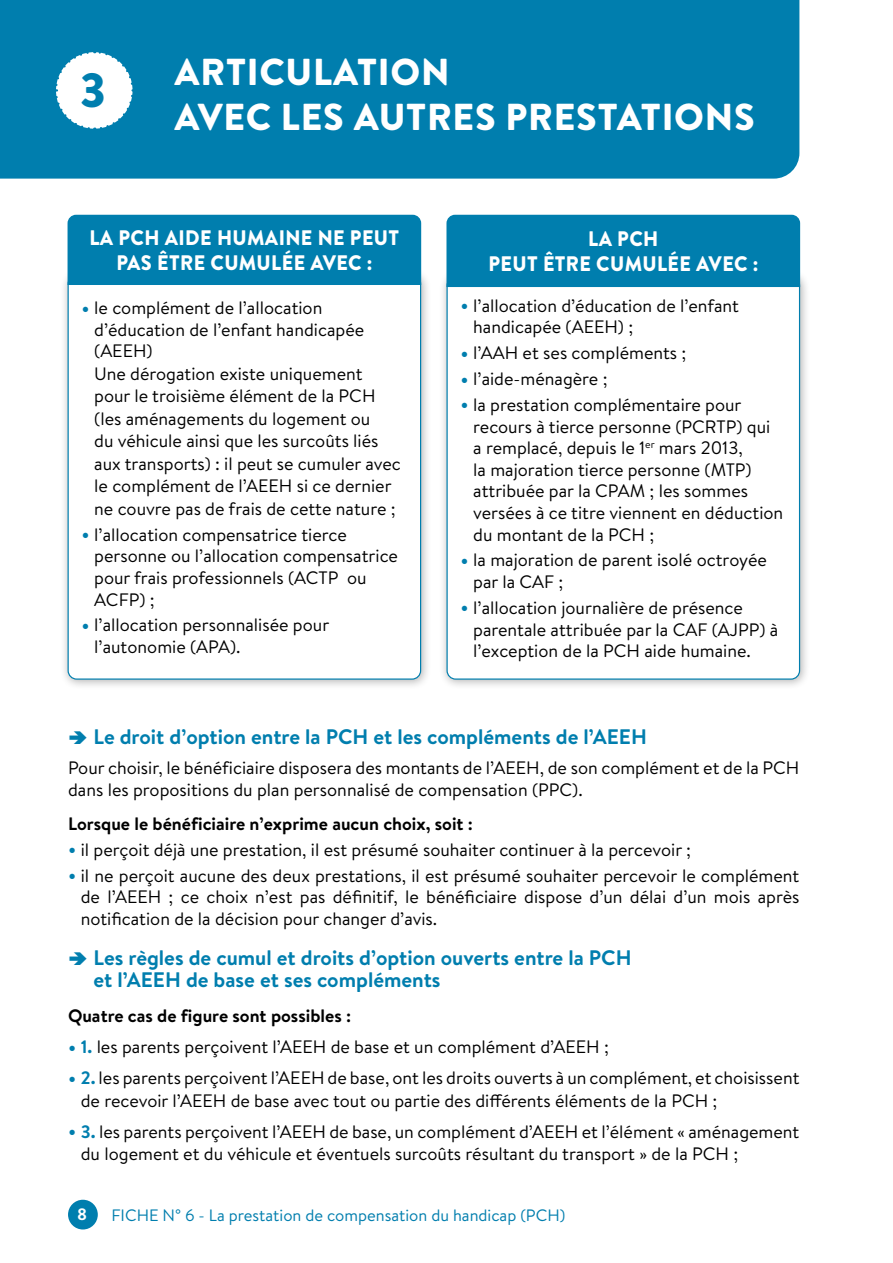
<style>
.page{position:relative;width:893px;height:1263px;background:#fff}
.page>*{position:absolute;margin:0;border:0;box-sizing:border-box;transform-origin:0 0}
.t1{font:900 48px "Brandon Text";color:#007eae}
.t2{font:900 37.5px/45px "Brandon Text";letter-spacing:.02em;color:#fff}
.t3{font:700 21px/22.5px "Brandon Text";color:#007eae}
.t4{font:900 21px/25.2px "Brandon Text";letter-spacing:.02em;color:#fff;text-align:center;scale:.95 1}
.t5{font:18px/21.6px "Brandon Text";color:#000}
.t6{font:700 18px "Brandon Text";color:#000}
.t7{font:16.5px "Brandon Text";color:#007eae}
.t8{font:700 16.5px "Brandon Text";color:#fff}
.s1{font-weight:700;color:#007eae}
</style>
<div class="page">
<div style="left:68px;top:1200px;width:30px;height:29px;background:#007eae;border-radius:50%"></div>
<div style="left:0;top:0;width:799px;height:179px;background:#007eae"></div>
<svg style="left:54px;top:50px;width:81px;height:81px"></svg>
<div style="left:60px;top:267px;width:372px;height:423px;background:#000;opacity:.3"></div>
<div style="left:68px;top:275px;width:353px;height:404px;background:#fff;border-radius:9px"></div>
<div style="left:68px;top:215px;width:353px;height:70px;background:#007eae"></div>
<div style="left:439px;top:269px;width:372px;height:421px;background:#000;opacity:.3"></div>
<div style="left:447px;top:277px;width:352px;height:402px;background:#fff;border-radius:9px"></div>
<div style="left:446px;top:215px;width:354px;height:72px;background:#007eae"></div>
<h1 class="t1" style="left:80px;top:57px;width:28px">3</h1>
<h2 class="t2" style="left:175px;top:48px;width:582px">ARTICULATION<br>AVEC LES AUTRES PRESTATIONS</h2>
<p class="t4" style="left:89px;top:224px;width:328px">LA PCH AIDE HUMAINE NE PEUT<br>PAS ÊTRE CUMULÉE AVEC :</p>
<p class="t5" style="left:94px;top:296px;width:308px;line-height:22.4px">le complément de l’allocation d’éducation de l’enfant handicapée (AEEH)<br>Une dérogation existe uniquement pour le troisième élément de la PCH (les aménagements du logement ou<br>du véhicule ainsi que les surcoûts liés aux transports) : il peut se cumuler avec le complément de l’AEEH si ce dernier ne couvre pas de frais de cette nature ;</p>
<p class="t5" style="left:94px;top:523px;width:305px">l’allocation compensatrice tierce personne ou l’allocation compensatrice pour frais professionnels (ACTP ou<br>ACFP) ;</p>
<p class="t5" style="left:94px;top:614px;width:237px">l’allocation personnalisée pour l’autonomie (APA).</p>
<p class="t4" style="left:488px;top:225px;width:285px">LA PCH<br>PEUT ÊTRE CUMULÉE AVEC :</p>
<p class="t5" style="left:473px;top:294px;width:267px">l’allocation d’éducation de l’enfant handicapée (AEEH) ;</p>
<p class="t5" style="left:473px;top:339px;width:270px;line-height:25.8px">l’AAH et ses compléments ; l’aide-ménagère ;<br>la prestation complémentaire pour</p>
<p class="t5" style="left:473px;top:415px;width:312px">recours à tierce personne (PCRTP) qui a remplacé, depuis le 1<sup>er</sup> mars 2013,<br>la majoration tierce personne (MTP) attribuée par la CPAM ; les sommes versées à ce titre viennent en déduction du montant de la PCH ;</p>
<p class="t5" style="left:473px;top:549px;width:295px">la majoration de parent isolé octroyée par la CAF ;</p>
<p class="t5" style="left:473px;top:596px;width:307px">l’allocation journalière de présence parentale attribuée par la CAF (AJPP) à l’exception de la PCH aide humaine.</p>
<p class="t3" style="left:94px;top:725px;width:555px">Le droit d’option entre la PCH et les compléments de l’AEEH</p>
<p class="t5" style="left:68px;top:756px;width:733px">Pour choisir, le bénéficiaire disposera des montants de l’AEEH, de son complément et de la PCH dans les propositions du plan personnalisé de compensation (PPC).</p>
<p class="t6" style="left:68px;top:811px;width:406px">Lorsque le bénéficiaire n’exprime aucun choix, soit :</p>
<p class="t5" style="left:81px;top:836px;width:720px;line-height:25.8px">il perçoit déjà une prestation, il est présumé souhaiter continuer à la percevoir ;<br>il ne perçoit aucune des deux prestations, il est présumé souhaiter percevoir le complément</p>
<p class="t5" style="left:81px;top:886px;width:720px">de l’AEEH ; ce choix n’est pas définitif, le bénéficiaire dispose d’un délai d’un mois après notification de la décision pour changer d’avis.</p>
<p class="t3" style="left:94px;top:945px;width:540px">Les règles de cumul et droits d’option ouverts entre la PCH et l’AEEH de base et ses compléments</p>
<p class="t6" style="left:68px;top:1003px;width:285px">Quatre cas de figure sont possibles :</p>
<p class="t5" style="left:81px;top:1036px;width:530px"><span class="s1">1.</span> les parents perçoivent l’AEEH de base et un complément d’AEEH ;</p>
<p class="t5" style="left:81px;top:1066px;width:720px;line-height:22.5px"><span class="s1">2.</span> les parents perçoivent l’AEEH de base, ont les droits ouverts à un complément, et choisissent de recevoir l’AEEH de base avec tout ou partie des différents éléments de la PCH ;</p>
<p class="t5" style="left:81px;top:1120px;width:720px;line-height:22.5px"><span class="s1">3.</span> les parents perçoivent l’AEEH de base, un complément d’AEEH et l’élément « aménagement du logement et du véhicule et éventuels surcoûts résultant du transport » de la PCH ;</p>
<p class="t8" style="left:77px;top:1203px;width:12px">8</p>
<p class="t7" style="left:111px;top:1204px;width:455px">FICHE N° 6 - La prestation de compensation du handicap (PCH)</p>
</div>
